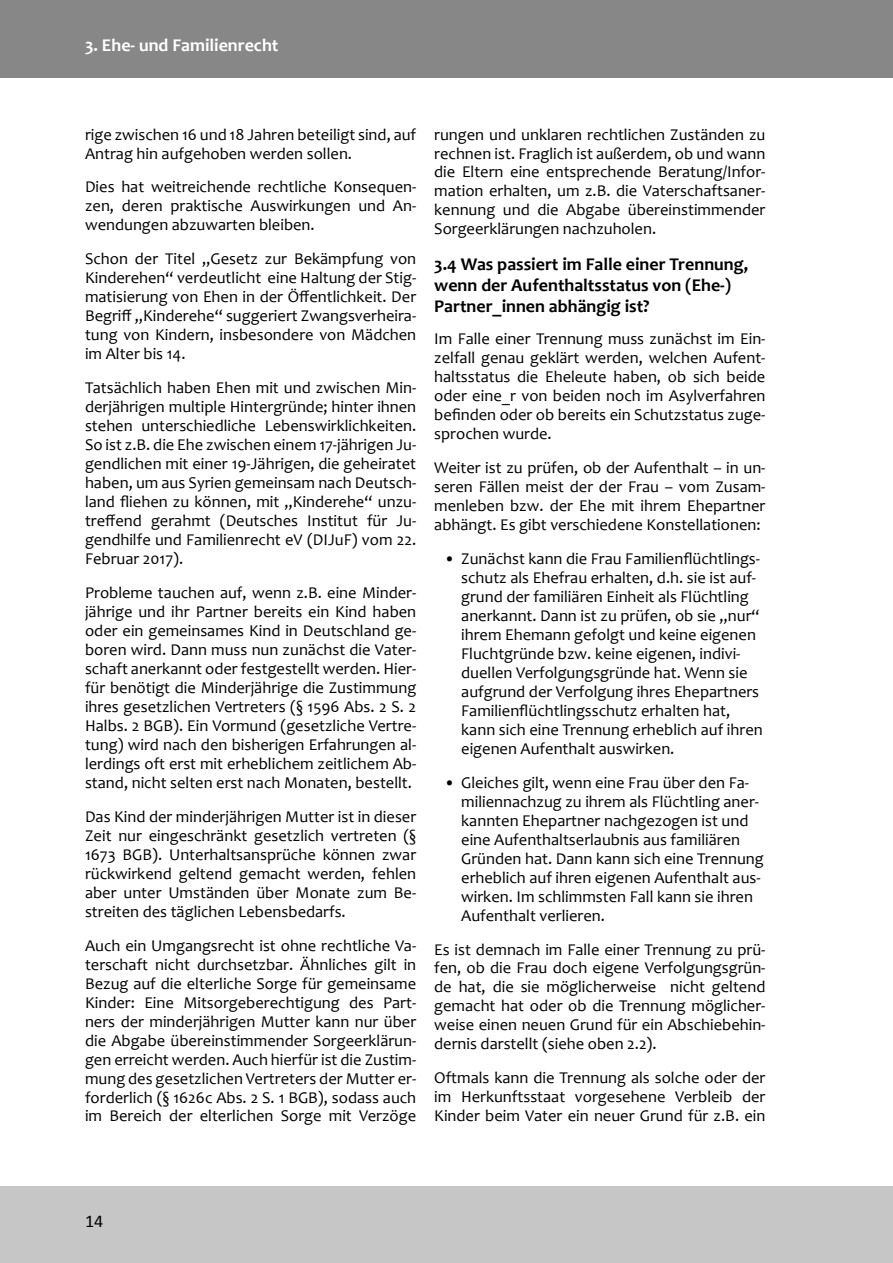
<style>
.page{position:relative;width:893px;height:1263px;background:#fff}
.page>*{position:absolute;margin:0;border:0;box-sizing:border-box;transform-origin:0 0}
.Heading_2{font:700 18px/21px "Candara";color:#000}
.t1{font:700 18px "Candara";color:#fff}
.t2{font:18px "Calibri";color:#000}
.t3{font:16.5px/19px "Candara";color:#000;text-align:justify}
</style>
<div class="page">
<div style="left:0;top:1186px;width:893px;height:77px;background:#c6c6c6"></div>
<div style="left:0;top:0;width:893px;height:78px;background:#878787"></div>
<p class="t1" style="left:85px;top:34px;width:195px">3. Ehe- und Familienrecht</p>
<p class="t3" style="left:85px;top:124px;width:333px">rige zwischen 16 und 18 Jahren beteiligt sind, auf<br>Antrag hin aufgehoben werden sollen.</p>
<p class="t3" style="left:85px;top:178px;width:333px">Dies hat weitreichende rechtliche Konsequen&shy;zen, deren praktische Auswirkungen und An&shy;wendungen abzuwarten bleiben.</p>
<p class="t3" style="left:85px;top:249px;width:333px">Schon der Titel „Gesetz zur Bekämpfung von Kinderehen“ verdeutlicht eine Haltung der Stig&shy;matisierung von Ehen in der Öffentlichkeit. Der Begriff „Kinderehe“ suggeriert Zwangsverheira&shy;tung von Kindern, insbesondere von Mädchen im Alter bis 14.</p>
<p class="t3" style="left:85px;top:378px;width:333px">Tatsächlich haben Ehen mit und zwischen Min&shy;derjährigen multiple Hintergründe; hinter ihnen stehen unterschiedliche Lebenswirklichkeiten.<br>So ist z.B. die Ehe zwischen einem 17-jährigen Ju&shy;gendlichen mit einer 19-Jährigen, die geheiratet haben, um aus Syrien gemeinsam nach Deutsch&shy;land fliehen zu können, mit „Kinderehe“ unzu&shy;treffend gerahmt (Deutsches Institut für Ju&shy;gendhilfe und Familienrecht eV (DIJuF) vom 22.<br>Februar 2017).</p>
<p class="t3" style="left:85px;top:583px;width:333px">Probleme tauchen auf, wenn z.B. eine Minder&shy;jährige und ihr Partner bereits ein Kind haben oder ein gemeinsames Kind in Deutschland ge&shy;boren wird. Dann muss nun zunächst die Vater&shy;schaft anerkannt oder festgestellt werden. Hier&shy;für benötigt die Minderjährige die Zustimmung ihres gesetzlichen Vertreters (§ 1596 Abs. 2 S. 2<br>Halbs. 2 BGB). Ein Vormund (gesetzliche Vertre&shy;tung) wird nach den bisherigen Erfahrungen al&shy;lerdings oft erst mit erheblichem zeitlichem Ab&shy;stand, nicht selten erst nach Monaten, bestellt.</p>
<p class="t3" style="left:85px;top:807px;width:333px">Das Kind der minderjährigen Mutter ist in dieser Zeit nur eingeschränkt gesetzlich vertreten (§ 1673 BGB). Unterhaltsansprüche können zwar rückwirkend geltend gemacht werden, fehlen aber unter Umständen über Monate zum Be&shy;streiten des täglichen Lebensbedarfs.</p>
<p class="t3" style="left:85px;top:936px;width:333px">Auch ein Umgangsrecht ist ohne rechtliche Va&shy;terschaft nicht durchsetzbar. Ähnliches gilt in Bezug auf die elterliche Sorge für gemeinsame Kinder: Eine Mitsorgeberechtigung des Part&shy;ners der minderjährigen Mutter kann nur über die Abgabe übereinstimmender Sorgeerklärun&shy;gen erreicht werden. Auch hierfür ist die Zustim&shy;mung des gesetzlichen Vertreters der Mutter er&shy;forderlich (§ 1626c Abs. 2 S. 1 BGB), sodass auch im Bereich der elterlichen Sorge mit Verzöge</p>
<p class="t3" style="left:434px;top:125px;width:333px">rungen und unklaren rechtlichen Zuständen zu rechnen ist. Fraglich ist außerdem, ob und wann die Eltern eine entsprechende Beratung/Infor&shy;mation erhalten, um z.B. die Vaterschaftsaner&shy;kennung und die Abgabe übereinstimmender Sorgeerklärungen nachzuholen.</p>
<h2 class="Heading_2" style="left:434px;top:254px;width:316px">3.4 Was passiert im Falle einer Trennung, wenn der Aufenthaltsstatus von (Ehe-)<br>Partner_innen abhängig ist?</h2>
<p class="t3" style="left:434px;top:329px;width:333px">Im Falle einer Trennung muss zunächst im Ein&shy;zelfall genau geklärt werden, welchen Aufent&shy;haltsstatus die Eheleute haben, ob sich beide oder eine_r von beiden noch im Asylverfahren befinden oder ob bereits ein Schutzstatus zuge&shy;sprochen wurde.</p>
<p class="t3" style="left:434px;top:458px;width:333px">Weiter ist zu prüfen, ob der Aufenthalt – in un&shy;seren Fällen meist der der Frau – vom Zusam&shy;menleben bzw. der Ehe mit ihrem Ehepartner abhängt. Es gibt verschiedene Konstellationen:</p>
<p class="t3" style="left:461px;top:549px;width:303px;text-align:left;text-indent:-17px">• Zunächst kann die Frau Familienflüchtlings&shy;schutz als Ehefrau erhalten, d.h. sie ist auf&shy;grund der familiären Einheit als Flüchtling anerkannt. Dann ist zu prüfen, ob sie „nur“ ihrem Ehemann gefolgt und keine eigenen Fluchtgründe bzw. keine eigenen, indivi&shy;duellen Verfolgungsgründe hat. Wenn sie aufgrund der Verfolgung ihres Ehepartners Familienflüchtlingsschutz erhalten hat, kann sich eine Trennung erheblich auf ihren eigenen Aufenthalt auswirken.</p>
<p class="t3" style="left:461px;top:773px;width:304px;text-align:left;text-indent:-17px">• Gleiches gilt, wenn eine Frau über den Fa&shy;miliennachzug zu ihrem als Flüchtling aner&shy;kannten Ehepartner nachgezogen ist und eine Aufenthaltserlaubnis aus familiären Gründen hat. Dann kann sich eine Trennung erheblich auf ihren eigenen Aufenthalt aus&shy;wirken. Im schlimmsten Fall kann sie ihren Aufenthalt verlieren.</p>
<p class="t3" style="left:434px;top:939px;width:333px">Es ist demnach im Falle einer Trennung zu prü&shy;fen, ob die Frau doch eigene Verfolgungsgrün&shy;de hat, die sie möglicherweise nicht geltend gemacht hat oder ob die Trennung möglicher&shy;weise einen neuen Grund für ein Abschiebehin&shy;dernis darstellt (siehe oben 2.2).</p>
<p class="t3" style="left:434px;top:1068px;width:333px">Oftmals kann die Trennung als solche oder der im Herkunftsstaat vorgesehene Verbleib der Kinder beim Vater ein neuer Grund für z.B. ein</p>
<p class="t2" style="left:85px;top:1208px;width:20px">14</p>
</div>
